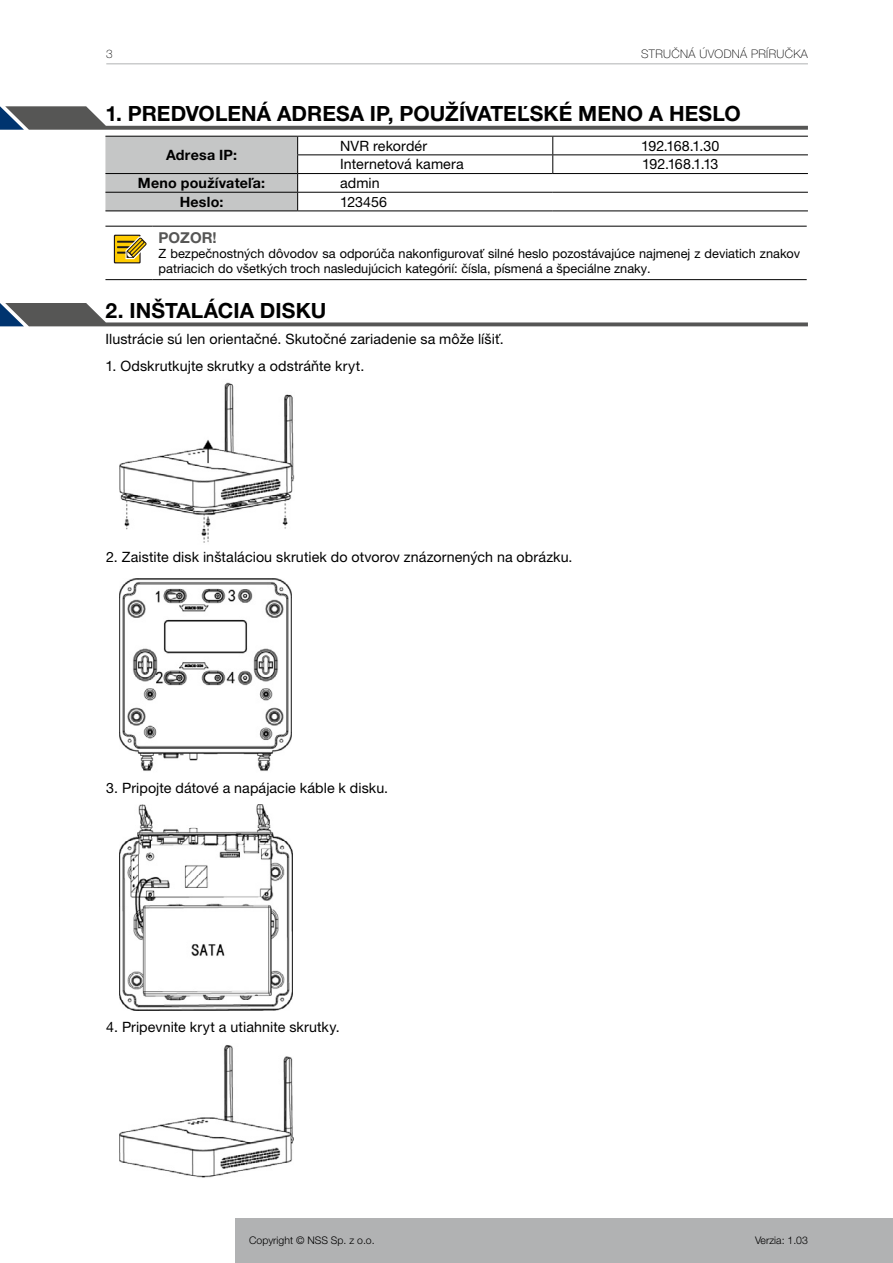
<style>
.page{position:relative;width:893px;height:1263px;background:#fff}
.page>*{position:absolute;margin:0;border:0;box-sizing:border-box;transform-origin:0 0}
.t1{font:700 21px "Helvetica Neue LT Pro";letter-spacing:.005em;color:#000}
.t2{font:700 15px "Helvetica Neue LT Pro";color:#565655}
.t3{font:14.25px "Helvetica Neue LT Pro";letter-spacing:.005em;color:#000}
.t4{font:700 14.25px "Helvetica Neue LT Pro";letter-spacing:.015em;color:#000}
.t5{font:12.75px/15px "Helvetica Neue LT Pro";color:#000}
.t6{font:100 11.85px "Helvetica Neue LT Pro";letter-spacing:.03em;color:#000}
.t7{font:300 10.5px "Helvetica Neue LT Pro";color:#000}
</style>
<div class="page">
<div style="left:235px;top:1218px;width:658px;height:45px;background:#b1b2b3"></div>
<hr style="left:106px;top:63px;width:702px;height:1px;background:#b1b2b3">
<svg style="left:0;top:106px;width:808px;height:24px"></svg>
<svg style="left:0;top:303px;width:808px;height:23px"></svg>
<hr style="left:298px;top:136px;width:255px;height:1px;background:#000">
<hr style="left:553px;top:136px;width:255px;height:1px;background:#000">
<hr style="left:297px;top:154px;width:256px;height:1px;background:#000">
<hr style="left:553px;top:154px;width:255px;height:1px;background:#000">
<svg style="left:552px;top:137px;width:1px;height:36px"></svg>
<hr style="left:298px;top:173px;width:255px;height:1px;background:#000">
<hr style="left:553px;top:173px;width:255px;height:1px;background:#000">
<hr style="left:298px;top:192px;width:255px;height:1px;background:#000">
<svg style="left:105px;top:136px;width:193px;height:75px"></svg>
<hr style="left:553px;top:192px;width:255px;height:1px;background:#000">
<hr style="left:105px;top:211px;width:193px;height:1px;background:#000">
<hr style="left:298px;top:211px;width:255px;height:1px;background:#000">
<hr style="left:553px;top:211px;width:255px;height:1px;background:#000">
<hr style="left:105px;top:226px;width:47px;height:1px;background:#000">
<hr style="left:152px;top:226px;width:655px;height:1px;background:#000">
<hr style="left:105px;top:279px;width:47px;height:1px;background:#000">
<hr style="left:152px;top:279px;width:655px;height:1px;background:#000">
<svg style="left:114px;top:235px;width:33px;height:28px"></svg>
<img style="left:119px;top:382px;width:176px;height:161px">
<img style="left:119px;top:578px;width:173px;height:193px">
<img style="left:119px;top:805px;width:174px;height:205px">
<img style="left:119px;top:1045px;width:174px;height:133px">
<p class="t6" style="left:106px;top:47px;width:8px">3</p>
<p class="t6" style="left:641px;top:47px;width:168px">STRUČNÁ ÚVODNÁ PRÍRUČKA</p>
<h1 class="t1" style="left:105px;top:101px;width:637px">1. PREDVOLENÁ ADRESA IP, POUŽÍVATEĽSKÉ MENO A HESLO</h1>
<p class="t4" style="left:166px;top:146px;width:73px">Adresa IP:</p>
<p class="t3" style="left:340px;top:137px;width:89px">NVR rekordér</p>
<p class="t3" style="left:641px;top:137px;width:80px">192.168.1.30</p>
<p class="t3" style="left:340px;top:156px;width:125px">Internetová kamera</p>
<p class="t3" style="left:642px;top:156px;width:78px">192.168.1.13</p>
<p class="t4" style="left:138px;top:174px;width:129px">Meno používateľa:</p>
<p class="t3" style="left:340px;top:174px;width:41px">admin</p>
<p class="t4" style="left:180px;top:193px;width:45px">Heslo:</p>
<p class="t3" style="left:340px;top:193px;width:49px">123456</p>
<p class="t2" style="left:159px;top:229px;width:60px">POZOR!</p>
<p class="t5" style="left:159px;top:246px;width:643px">Z bezpečnostných dôvodov sa odporúča nakonfigurovať silné heslo pozostávajúce najmenej z deviatich znakov patriacich do všetkých troch nasledujúcich kategórií: čísla, písmená a špeciálne znaky.</p>
<h1 class="t1" style="left:105px;top:297px;width:222px">2. INŠTALÁCIA DISKU</h1>
<p class="t3" style="left:105px;top:330px;width:400px">Ilustrácie sú len orientačné. Skutočné zariadenie sa môže líšiť.</p>
<p class="t3" style="left:105px;top:357px;width:260px">1. Odskrutkujte skrutky a odstráňte kryt.</p>
<p class="t3" style="left:106px;top:548px;width:468px">2. Zaistite disk inštaláciou skrutiek do otvorov znázornených na obrázku.</p>
<p class="t3" style="left:106px;top:779px;width:283px">3. Pripojte dátové a napájacie káble k disku.</p>
<p class="t3" style="left:106px;top:1019px;width:235px">4. Pripevnite kryt a utiahnite skrutky.</p>
<p class="t7" style="left:249px;top:1234px;width:127px">Copyright © NSS Sp. z o.o.</p>
<p class="t7" style="left:755px;top:1234px;width:54px">Verzia: 1.03</p>
</div>
